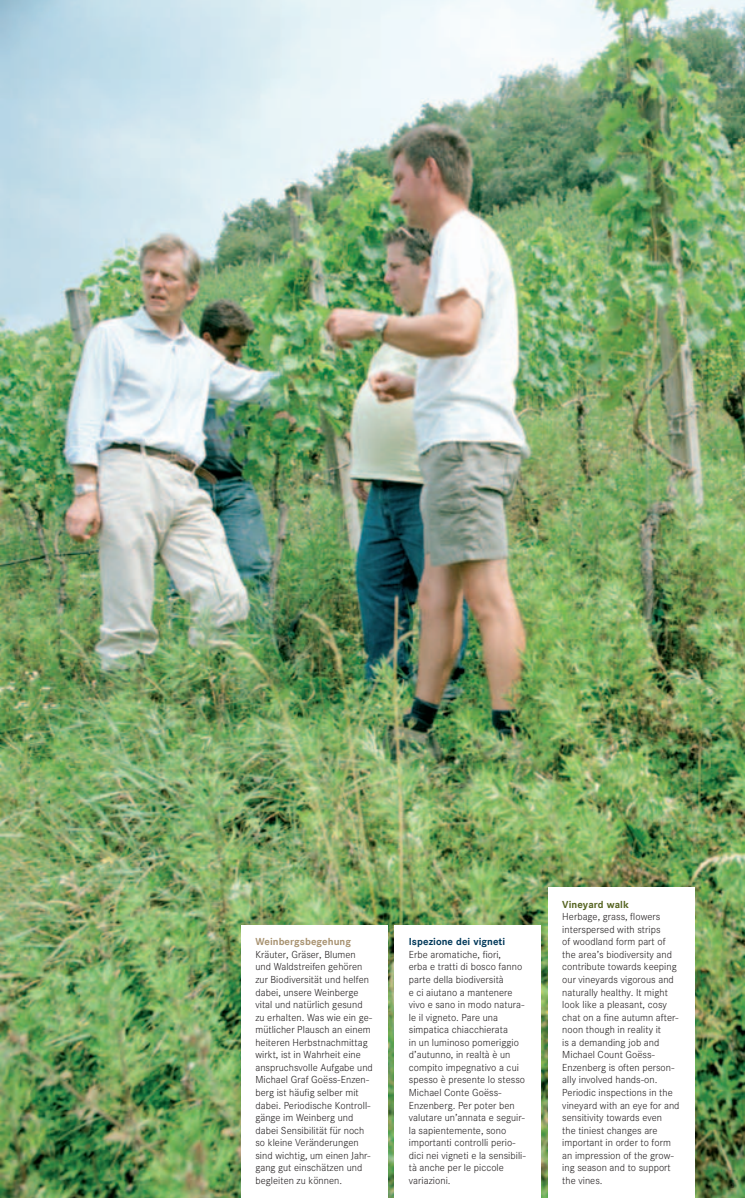
<style>
.page{position:relative;width:745px;height:1198px;background:#fff}
.page>*{position:absolute;margin:0;border:0;box-sizing:border-box;transform-origin:0 0}
.t1{font:300 10px/12.5px "Corporate SBQ";letter-spacing:.005em;color:#231f20}
.t2{font:700 10px "Corporate SBQ";letter-spacing:.005em;color:#003859}
.t3{font:700 10px "Corporate SBQ";letter-spacing:.005em;color:#a89270}
.t4{font:700 10px "Corporate SBQ";letter-spacing:.005em;color:#566421}
.t5{font:300 7.5px "Corporate SBQ";color:#231f20}
</style>
<div class="page">
<img style="left:0;top:0;width:744px;height:1198px">
<div style="left:241px;top:1162px;width:146px;height:36px;background:#fff"></div>
<div style="left:394px;top:1162px;width:146px;height:36px;background:#fff"></div>
<div style="left:547px;top:1162px;width:147px;height:36px;background:#fff"></div>
<div style="left:547px;top:888px;width:147px;height:303px;background:#fff"></div>
<div style="left:394px;top:925px;width:146px;height:266px;background:#fff"></div>
<div style="left:241px;top:925px;width:146px;height:266px;background:#fff"></div>
<p class="t3" style="left:255px;top:935px;width:97px">Weinbergsbegehung</p>
<p class="t1" style="left:255px;top:948px;width:119px">Kräuter, Gräser, Blumen und Waldstreifen gehören zur Biodiversität und helfen dabei, unsere Weinberge vital und natürlich gesund zu erhalten. Was wie ein ge&shy;mütlicher Plausch an einem heiteren Herbstnachmittag wirkt, ist in Wahrheit eine anspruchsvolle Aufgabe und<br>Michael Graf Goëss-Enzen&shy;berg ist häufig selber mit dabei. Periodische Kontroll&shy;gänge im Weinberg und dabei Sensibilität für noch so kleine Veränderungen sind wichtig, um einen Jahr&shy;gang gut einschätzen und begleiten zu können.</p>
<p class="t2" style="left:408px;top:935px;width:98px">Ispezione dei vigneti</p>
<p class="t1" style="left:408px;top:948px;width:118px">Erbe aromatiche, fiori,<br>erba e tratti di bosco fanno parte della biodiversità<br>e ci aiutano a mantenere vivo e sano in modo natura&shy;le il vigneto. Pare una simpatica chiacchierata<br>in un luminoso pomeriggio d’autunno, in realtà è un compito impegnativo a cui spesso è presente lo stesso<br>Michael Conte Goëss-<br>Enzenberg. Per poter ben valutare un’annata e seguir&shy;la sapientemente, sono importanti controlli perio&shy;dici nei vigneti e la sensibili&shy;tà anche per le piccole variazioni.</p>
<p class="t4" style="left:562px;top:898px;width:68px">Vineyard walk</p>
<p class="t1" style="left:562px;top:910px;width:119px">Herbage, grass, flowers interspersed with strips<br>of woodland form part of the area’s biodiversity and contribute towards keeping our vineyards vigorous and naturally healthy. It might look like a pleasant, cosy chat on a fine autumn after&shy;noon though in reality it<br>is a demanding job and<br>Michael Count Goëss-<br>Enzenberg is often person&shy;ally involved hands-on.<br>Periodic inspections in the vineyard with an eye for and sensitivity towards even<br>the tiniest changes are important in order to form an impression of the grow&shy;ing season and to support the vines.</p>
<p class="t5" style="left:729px;top:1180px;width:6px">3</p>
</div>
